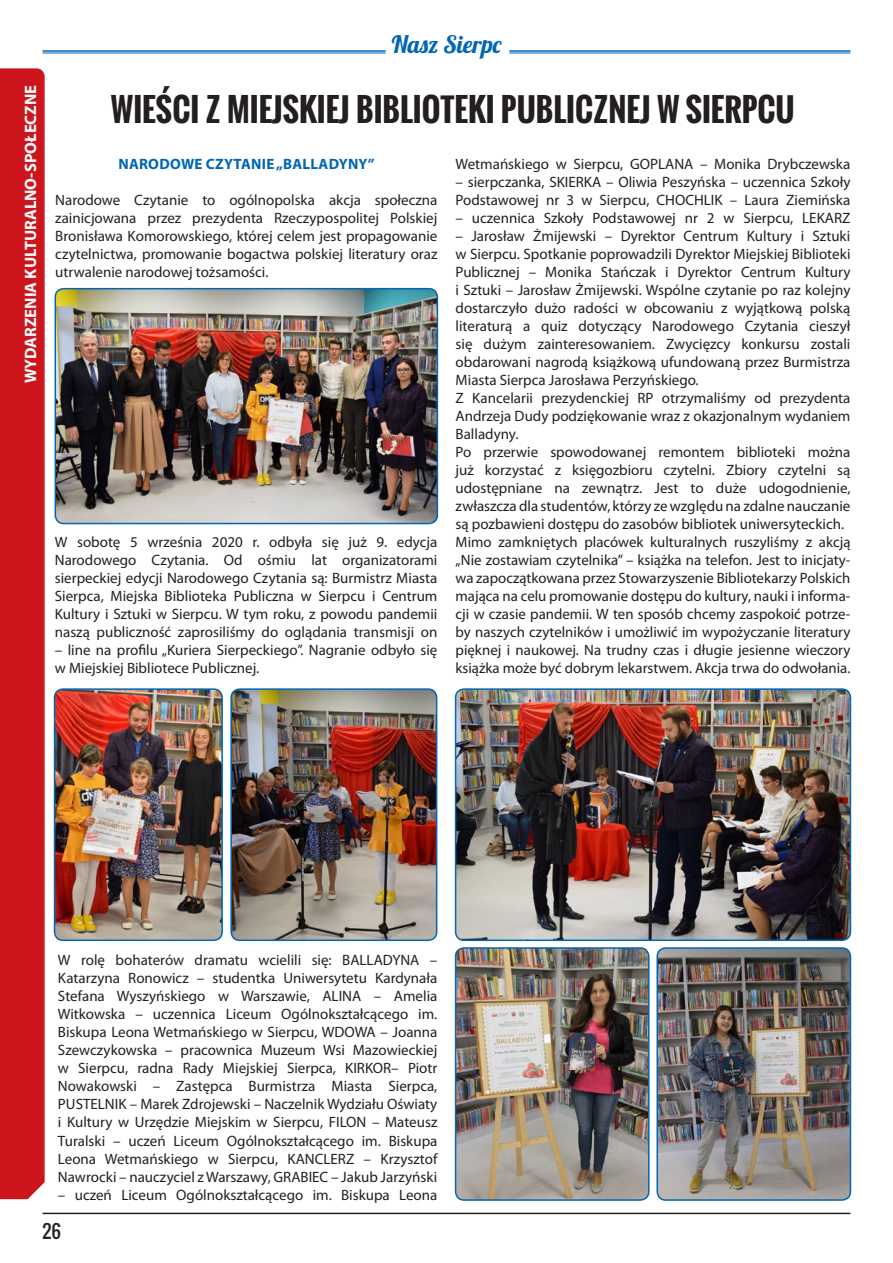
<style>
.page{position:relative;width:893px;height:1263px;background:#fff}
.page>*{position:absolute;margin:0;border:0;box-sizing:border-box;transform-origin:0 0}
.t1{font:700 31.5px "Oswald";color:#231f20}
.t2{font:24px "Lobster 1.4";color:#0166b3}
.t3{font:18px "Oswald";color:#231f20}
.t4{font:700 16.5px "Myriad Pro";color:#fff}
.t5{font:15px/18px "Myriad Pro";color:#231f20;text-align:justify}
.t6{font:700 15px "Myriad Pro";letter-spacing:.02em;color:#0166b3}
</style>
<div class="page">
<div style="left:0;top:68px;width:45px;height:1131px;background:#cd151d"></div>
<img style="left:233px;top:689px;width:204px;height:251px">
<div style="left:230px;top:688px;width:207px;height:253px;border:2px solid #0166b3;border-radius:9px"></div>
<img style="left:456px;top:689px;width:394px;height:251px">
<div style="left:455px;top:688px;width:396px;height:253px;border:2px solid #0166b3;border-radius:9px"></div>
<img style="left:55px;top:289px;width:382px;height:234px">
<div style="left:55px;top:288px;width:383px;height:236px;border:2px solid #0166b3;border-radius:9px"></div>
<img style="left:659px;top:948px;width:191px;height:252px">
<div style="left:656px;top:947px;width:195px;height:254px;border:2px solid #0166b3;border-radius:9px"></div>
<img style="left:456px;top:948px;width:193px;height:252px">
<div style="left:455px;top:947px;width:194px;height:254px;border:2px solid #0166b3;border-radius:9px"></div>
<img style="left:55px;top:689px;width:167px;height:251px">
<div style="left:54px;top:688px;width:169px;height:253px;border:2px solid #0166b3;border-radius:9px"></div>
<hr style="left:43px;top:50px;width:343px;height:2px;background:#0166b3">
<hr style="left:43px;top:53px;width:343px;height:1px;background:#0166b3">
<hr style="left:509px;top:50px;width:341px;height:2px;background:#0166b3">
<hr style="left:509px;top:53px;width:341px;height:1px;background:#0166b3">
<hr style="left:43px;top:1213px;width:807px;height:1px;background:#231f20">
<p class="t4" style="left:20px;top:383px;width:300px;rotate:-90deg">WYDARZENIA KULTURALNO-SPOŁECZNE</p>
<h2 class="t2" style="left:392px;top:29px;width:111px">Nasz Sierpc</h2>
<h1 class="t1" style="left:111px;top:85px;width:685px">WIEŚCI Z MIEJSKIEJ BIBLIOTEKI PUBLICZNEJ W SIERPCU</h1>
<p class="t6" style="left:118px;top:154px;width:258px">NARODOWE CZYTANIE „BALLADYNY”</p>
<p class="t5" style="left:55px;top:190px;width:384px">Narodowe Czytanie to ogólnopolska akcja społeczna zainicjowana przez prezydenta Rzeczypospolitej Polskiej Bronisława Komorowskiego, której celem jest propagowanie czytelnictwa, promowanie bogactwa polskiej literatury oraz utrwalenie narodowej tożsamości.</p>
<p class="t5" style="left:55px;top:533px;width:384px">W sobotę 5 września 2020 r. odbyła się już 9. edycja Narodowego Czytania. Od ośmiu lat organizatorami sierpeckiej edycji Narodowego Czytania są: Burmistrz Miasta Sierpca, Miejska Biblioteka Publiczna w Sierpcu i Centrum Kultury i Sztuki w Sierpcu. W tym roku, z powodu pandemii naszą publiczność zaprosiliśmy do oglądania transmisji on</p>
<p class="t5" style="left:55px;top:641px;width:384px">– line na profilu „Kuriera Sierpeckiego”. Nagranie odbyło się w Miejskiej Bibliotece Publicznej.</p>
<p class="t5" style="left:456px;top:154px;width:396px">Wetmańskiego w Sierpcu, GOPLANA – Monika Drybczewska</p>
<p class="t5" style="left:456px;top:172px;width:396px">– sierpczanka, SKIERKA – Oliwia Peszyńska – uczennica Szkoły<br>Podstawowej nr 3 w Sierpcu, CHOCHLIK – Laura Ziemińska</p>
<p class="t5" style="left:456px;top:208px;width:396px">– uczennica Szkoły Podstawowej nr 2 w Sierpcu, LEKARZ</p>
<p class="t5" style="left:456px;top:226px;width:396px;text-align:left">– Jarosław Żmijewski – Dyrektor Centrum Kultury i Sztuki w Sierpcu. Spotkanie poprowadzili Dyrektor Miejskiej Biblioteki Publicznej – Monika Stańczak i Dyrektor Centrum Kultury i Sztuki – Jarosław Żmijewski. Wspólne czytanie po raz kolejny dostarczyło dużo radości w obcowaniu z wyjątkową polską literaturą a quiz dotyczący Narodowego Czytania cieszył się dużym zainteresowaniem. Zwycięzcy konkursu zostali obdarowani nagrodą książkową ufundowaną przez Burmistrza Miasta Sierpca Jarosława Perzyńskiego.<br>Z Kancelarii prezydenckiej RP otrzymaliśmy od prezydenta Andrzeja Dudy podziękowanie wraz z okazjonalnym wydaniem Balladyny.<br>Po przerwie spowodowanej remontem biblioteki można już korzystać z księgozbioru czytelni. Zbiory czytelni są udostępniane na zewnątrz. Jest to duże udogodnienie, zwłaszcza dla studentów, którzy ze względu na zdalne nauczanie są pozbawieni dostępu do zasobów bibliotek uniwersyteckich.<br>Mimo zamkniętych placówek kulturalnych ruszyliśmy z akcją „Nie zostawiam czytelnika” – książka na telefon. Jest to inicjaty&shy;wa zapoczątkowana przez Stowarzyszenie Bibliotekarzy Polskich mająca na celu promowanie dostępu do kultury, nauki i informa&shy;cji w czasie pandemii. W ten sposób chcemy zaspokoić potrze&shy;by naszych czytelników i umożliwić im wypożyczanie literatury pięknej i naukowej. Na trudny czas i długie jesienne wieczory książka może być dobrym lekarstwem. Akcja trwa do odwołania.</p>
<p class="t5" style="left:58px;top:951px;width:381px">W rolę bohaterów dramatu wcielili się: BALLADYNA – Katarzyna Ronowicz – studentka Uniwersytetu Kardynała Stefana Wyszyńskiego w Warszawie, ALINA – Amelia Witkowska – uczennica Liceum Ogólnokształcącego im.<br>Biskupa Leona Wetmańskiego w Sierpcu, WDOWA – Joanna Szewczykowska – pracownica Muzeum Wsi Mazowieckiej w Sierpcu, radna Rady Miejskiej Sierpca, KIRKOR– Piotr Nowakowski – Zastępca Burmistrza Miasta Sierpca, PUSTELNIK – Marek Zdrojewski – Naczelnik Wydziału Oświaty i Kultury w Urzędzie Miejskim w Sierpcu, FILON – Mateusz Turalski – uczeń Liceum Ogólnokształcącego im. Biskupa Leona Wetmańskiego w Sierpcu, KANCLERZ – Krzysztof Nawrocki – nauczyciel z Warszawy, GRABIEC – Jakub Jarzyński</p>
<p class="t5" style="left:58px;top:1185px;width:381px">– uczeń Liceum Ogólnokształcącego im. Biskupa Leona</p>
<p class="t3" style="left:43px;top:1218px;width:20px">26</p>
</div>
